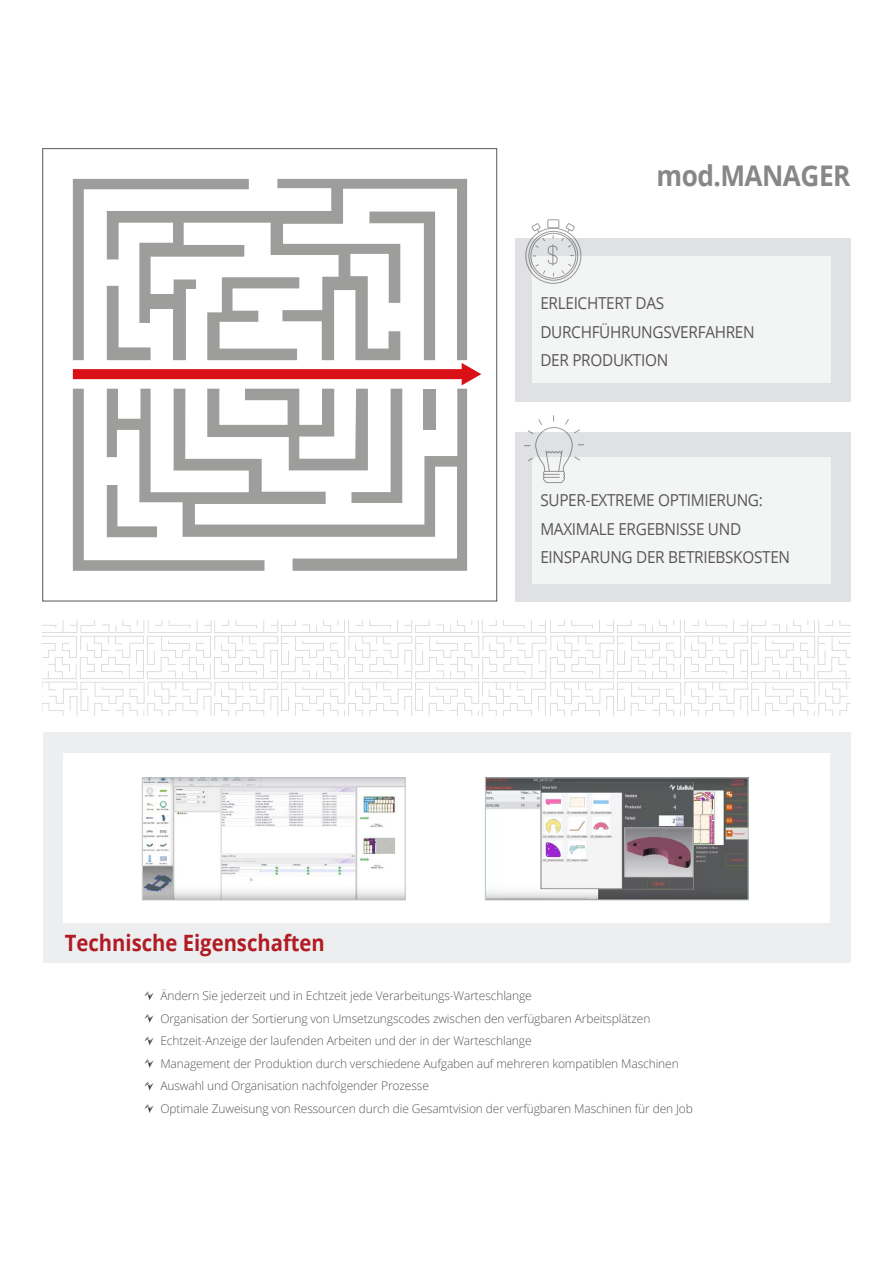
<style>
.page{position:relative;width:893px;height:1263px;background:#fff}
.page>*{position:absolute;margin:0;border:0;box-sizing:border-box;transform-origin:0 0}
.t1{font:700 28.5px "Open Sans";letter-spacing:-.02em;color:#878787;scale:.92 1}
.t2{font:700 22.5px "Open Sans";color:#b01b24;scale:.9 1}
.t3{font:16.5px/28.5px "Open Sans";letter-spacing:-.02em;color:#575756;scale:.93 1}
.t4{font:300 12px/22.5px "Open Sans";letter-spacing:-.01em;color:#575756}
</style>
<div class="page">
<svg style="left:299px;top:179px;width:168px;height:181px"></svg>
<svg style="left:369px;top:212px;width:66px;height:148px"></svg>
<svg style="left:73px;top:179px;width:226px;height:181px"></svg>
<svg style="left:402px;top:389px;width:65px;height:182px"></svg>
<div style="left:423px;top:389px;width:12px;height:40px;background:#9d9d9c"></div>
<svg style="left:73px;top:389px;width:329px;height:182px"></svg>
<div style="left:73px;top:369px;width:394px;height:10px;background:#d91016"></div>
<svg style="left:462px;top:363px;width:19px;height:22px"></svg>
<svg style="left:43px;top:620px;width:807px;height:95px"></svg>
<div style="left:43px;top:732px;width:807px;height:231px;background:#edeeef"></div>
<div style="left:64px;top:753px;width:766px;height:170px;background:#fff"></div>
<img style="left:144px;top:780px;width:259px;height:118px">
<div style="left:142px;top:778px;width:263px;height:122px;border:1px solid #bfc3c6"></div>
<img style="left:487px;top:780px;width:259px;height:118px">
<div style="left:485px;top:778px;width:263px;height:122px;border:1px solid #bfc3c6"></div>
<div style="left:515px;top:238px;width:335px;height:164px;background:#dfe1e2"></div>
<div style="left:515px;top:433px;width:335px;height:169px;background:#dfe1e2"></div>
<div style="left:532px;top:256px;width:299px;height:127px;background:#f3f4f4"></div>
<div style="left:532px;top:457px;width:299px;height:126px;background:#f3f4f4"></div>
<svg style="left:515px;top:415px;width:81px;height:68px"></svg>
<svg style="left:525px;top:219px;width:57px;height:65px"></svg>
<svg style="left:144px;top:991px;width:10px;height:9px"></svg>
<svg style="left:144px;top:1014px;width:10px;height:9px"></svg>
<svg style="left:144px;top:1036px;width:10px;height:9px"></svg>
<svg style="left:144px;top:1059px;width:10px;height:9px"></svg>
<svg style="left:144px;top:1081px;width:10px;height:9px"></svg>
<svg style="left:144px;top:1104px;width:10px;height:9px"></svg>
<h1 class="t1" style="left:656px;top:155px;width:212px">mod.MANAGER</h1>
<h3 class="t3" style="left:540px;top:288px;width:232px">ERLEICHTERT DAS<br>DURCHFÜHRUNGSVERFAHREN<br>DER PRODUKTION</h3>
<h2 class="t2" style="left:65px;top:927px;width:290px">Technische Eigenschaften</h2>
<h3 class="t3" style="left:540px;top:486px;width:270px">SUPER-EXTREME OPTIMIERUNG:<br>MAXIMALE ERGEBNISSE UND<br>EINSPARUNG DER BETRIEBSKOSTEN</h3>
<p class="t4" style="left:160px;top:984px;width:534px">Ändern Sie jederzeit und in Echtzeit jede Verarbeitungs-Warteschlange<br>Organisation der Sortierung von Umsetzungscodes zwischen den verfügbaren Arbeitsplätzen Echtzeit-Anzeige der laufenden Arbeiten und der in der Warteschlange<br>Management der Produktion durch verschiedene Aufgaben auf mehreren kompatiblen Maschinen Auswahl und Organisation nachfolgender Prozesse<br>Optimale Zuweisung von Ressourcen durch die Gesamtvision der verfügbaren Maschinen für den Job</p>
</div>
